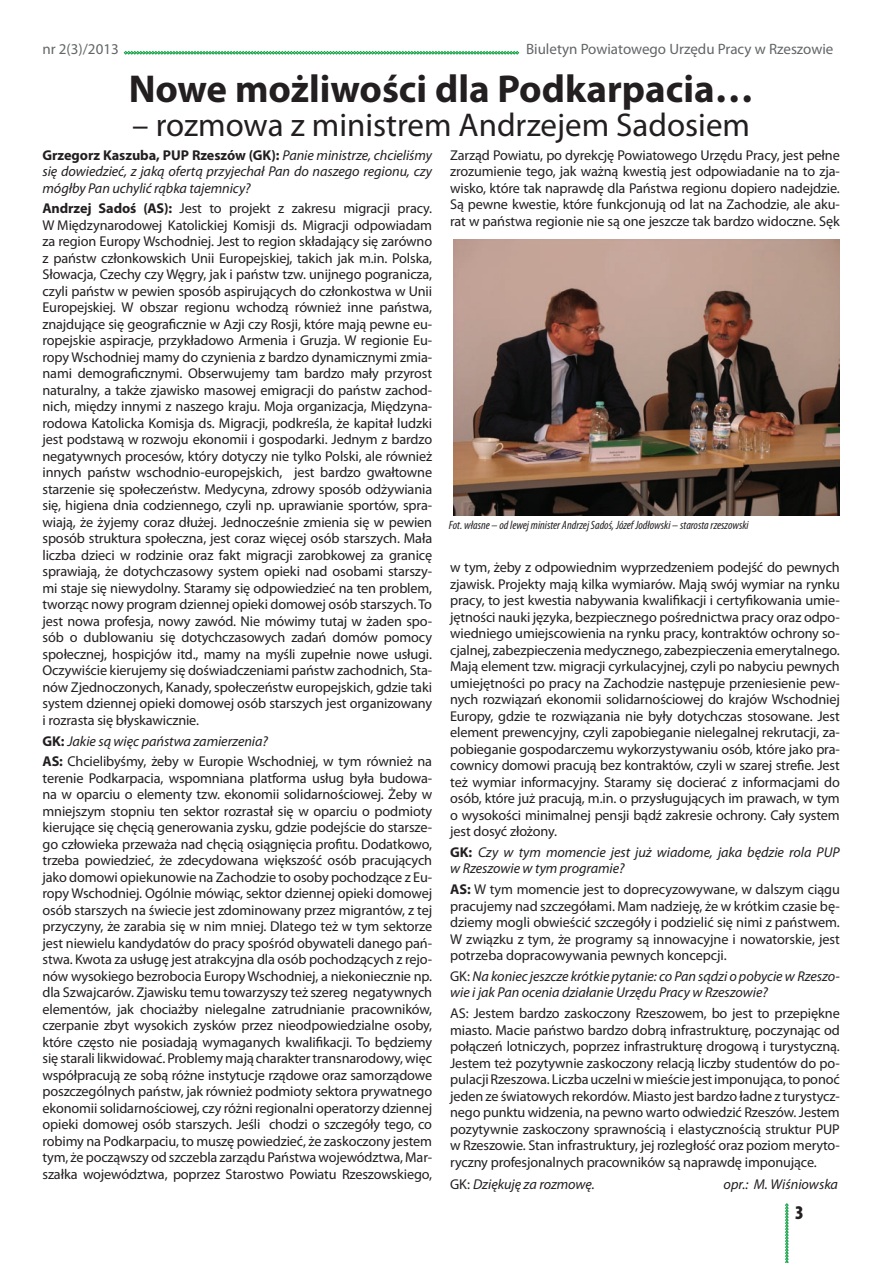
<style>
.page{position:relative;width:893px;height:1263px;background:#fff}
.page>*{position:absolute;margin:0;border:0;box-sizing:border-box;transform-origin:0 0}
.t1{font:700 39px "Myriad Pro";color:#231f20}
.t2{font:33px "Myriad Pro";color:#231f20}
.t3{font:15px "Myriad Pro";color:#636566}
.t4{font:14.25px/16.5px "Myriad Pro";letter-spacing:-.01em;color:#231f20;text-align:justify}
.t5{font:italic 14.25px/16.5px "Myriad Pro";letter-spacing:-.005em;color:#231f20}
.t6{font:italic condensed 12px "Myriad Pro";color:#231f20}
.s1{font-weight:700;font-style:normal}
.s2{font-weight:700}
.s3{font-style:italic}
.s4{font-style:normal}
</style>
<div class="page">
<svg style="left:124px;top:51px;width:395px;height:3px"></svg>
<svg style="left:785px;top:1203px;width:3px;height:60px"></svg>
<img style="left:453px;top:239px;width:387px;height:277px">
<p class="t3" style="left:43px;top:39px;width:78px">nr 2(3)/2013</p>
<p class="t3" style="left:526px;top:39px;width:309px">Biuletyn Powiatowego Urzędu Pracy w Rzeszowie</p>
<h1 class="t1" style="left:129px;top:63px;width:626px">Nowe możliwości dla Podkarpacia…</h1>
<h2 class="t2" style="left:132px;top:104px;width:619px">– rozmowa z ministrem Andrzejem Sadosiem</h2>
<p class="t5" style="left:43px;top:146px;width:391px;text-align:justify"><span class="s1">Grzegorz Kaszuba, PUP Rzeszów (GK):</span> Panie ministrze, chcieliśmy się dowiedzieć, z jaką ofertą przyjechał Pan do naszego regionu, czy mógłby Pan uchylić rąbka tajemnicy?</p>
<p class="t4" style="left:43px;top:200px;width:391px"><span class="s2">Andrzej Sadoś (AS):</span> Jest to projekt z zakresu migracji pracy.<br>W Międzynarodowej Katolickiej Komisji ds. Migracji odpowiadam za region Europy Wschodniej. Jest to region składający się zarówno z państw członkowskich Unii Europejskiej, takich jak m.in. Polska, Słowacja, Czechy czy Węgry, jak i państw tzw. unijnego pogranicza, czyli państw w pewien sposób aspirujących do członkostwa w Unii Europejskiej. W obszar regionu wchodzą również inne państwa, znajdujące się geograficznie w Azji czy Rosji, które mają pewne eu&shy;ropejskie aspiracje, przykładowo Armenia i Gruzja. W regionie Eu&shy;ropy Wschodniej mamy do czynienia z bardzo dynamicznymi zmia&shy;nami demograficznymi. Obserwujemy tam bardzo mały przyrost naturalny, a także zjawisko masowej emigracji do państw zachod&shy;nich, między innymi z naszego kraju. Moja organizacja, Międzyna&shy;rodowa Katolicka Komisja ds. Migracji, podkreśla, że kapitał ludzki jest podstawą w rozwoju ekonomii i gospodarki. Jednym z bardzo negatywnych procesów, który dotyczy nie tylko Polski, ale również innych państw wschodnio-europejskich, jest bardzo gwałtowne starzenie się społeczeństw. Medycyna, zdrowy sposób odżywiania się, higiena dnia codziennego, czyli np. uprawianie sportów, spra&shy;wiają, że żyjemy coraz dłużej. Jednocześnie zmienia się w pewien sposób struktura społeczna, jest coraz więcej osób starszych. Mała liczba dzieci w rodzinie oraz fakt migracji zarobkowej za granicę sprawiają, że dotychczasowy system opieki nad osobami starszy&shy;mi staje się niewydolny. Staramy się odpowiedzieć na ten problem, tworząc nowy program dziennej opieki domowej osób starszych. To jest nowa profesja, nowy zawód. Nie mówimy tutaj w żaden spo&shy;sób o dublowaniu się dotychczasowych zadań domów pomocy społecznej, hospicjów itd., mamy na myśli zupełnie nowe usługi.<br>Oczywiście kierujemy się doświadczeniami państw zachodnich, Sta&shy;nów Zjednoczonych, Kanady, społeczeństw europejskich, gdzie taki system dziennej opieki domowej osób starszych jest organizowany i rozrasta się błyskawicznie.</p>
<p class="t4" style="left:43px;top:730px;width:391px;line-height:20.7px"><span class="s2">GK:</span> <span class="s3">Jakie są więc państwa zamierzenia?<br></span><span class="s2">AS:</span> Chcielibyśmy, żeby w Europie Wschodniej, w tym również na</p>
<p class="t4" style="left:43px;top:770px;width:391px">terenie Podkarpacia, wspomniana platforma usług była budowa&shy;na w oparciu o elementy tzw. ekonomii solidarnościowej. Żeby w mniejszym stopniu ten sektor rozrastał się w oparciu o podmioty kierujące się chęcią generowania zysku, gdzie podejście do starsze&shy;go człowieka przeważa nad chęcią osiągnięcia profitu. Dodatkowo, trzeba powiedzieć, że zdecydowana większość osób pracujących jako domowi opiekunowie na Zachodzie to osoby pochodzące z Eu&shy;ropy Wschodniej. Ogólnie mówiąc, sektor dziennej opieki domowej osób starszych na świecie jest zdominowany przez migrantów, z tej przyczyny, że zarabia się w nim mniej. Dlatego też w tym sektorze jest niewielu kandydatów do pracy spośród obywateli danego pań&shy;stwa. Kwota za usługę jest atrakcyjna dla osób pochodzących z rejo&shy;nów wysokiego bezrobocia Europy Wschodniej, a niekoniecznie np. dla Szwajcarów. Zjawisku temu towarzyszy też szereg negatywnych elementów, jak chociażby nielegalne zatrudnianie pracowników, czerpanie zbyt wysokich zysków przez nieodpowiedzialne osoby, które często nie posiadają wymaganych kwalifikacji. To będziemy się starali likwidować. Problemy mają charakter transnarodowy, więc współpracują ze sobą różne instytucje rządowe oraz samorządowe poszczególnych państw, jak również podmioty sektora prywatnego ekonomii solidarnościowej, czy różni regionalni operatorzy dziennej opieki domowej osób starszych. Jeśli chodzi o szczegóły tego, co robimy na Podkarpaciu, to muszę powiedzieć, że zaskoczony jestem tym, że począwszy od szczebla zarządu Państwa województwa, Mar&shy;szałka województwa, poprzez Starostwo Powiatu Rzeszowskiego,</p>
<p class="t4" style="left:450px;top:146px;width:391px">Zarząd Powiatu, po dyrekcję Powiatowego Urzędu Pracy, jest pełne zrozumienie tego, jak ważną kwestią jest odpowiadanie na to zja&shy;wisko, które tak naprawdę dla Państwa regionu dopiero nadejdzie.<br>Są pewne kwestie, które funkcjonują od lat na Zachodzie, ale aku&shy;rat w państwa regionie nie są one jeszcze tak bardzo widoczne. Sęk</p>
<p class="t6" style="left:449px;top:518px;width:301px">Fot. własne – od lewej minister Andrzej Sadoś, Józef Jodłowski – starosta rzeszowski</p>
<p class="t4" style="left:450px;top:559px;width:391px">w tym, żeby z odpowiednim wyprzedzeniem podejść do pewnych zjawisk. Projekty mają kilka wymiarów. Mają swój wymiar na rynku pracy, to jest kwestia nabywania kwalifikacji i certyfikowania umie&shy;jętności nauki języka, bezpiecznego pośrednictwa pracy oraz odpo&shy;wiedniego umiejscowienia na rynku pracy, kontraktów ochrony so&shy;cjalnej, zabezpieczenia medycznego, zabezpieczenia emerytalnego.<br>Mają element tzw. migracji cyrkulacyjnej, czyli po nabyciu pewnych umiejętności po pracy na Zachodzie następuje przeniesienie pew&shy;nych rozwiązań ekonomii solidarnościowej do krajów Wschodniej Europy, gdzie te rozwiązania nie były dotychczas stosowane. Jest element prewencyjny, czyli zapobieganie nielegalnej rekrutacji, za&shy;pobieganie gospodarczemu wykorzystywaniu osób, które jako pra&shy;cownicy domowi pracują bez kontraktów, czyli w szarej strefie. Jest też wymiar informacyjny. Staramy się docierać z informacjami do osób, które już pracują, m.in. o przysługujących im prawach, w tym o wysokości minimalnej pensji bądź zakresie ochrony. Cały system jest dosyć złożony.</p>
<p class="t5" style="left:450px;top:843px;width:391px"><span class="s1">GK:</span> Czy w tym momencie jest już wiadome, jaka będzie rola PUP w Rzeszowie w tym programie?</p>
<p class="t4" style="left:450px;top:881px;width:391px"><span class="s2">AS:</span> W tym momencie jest to doprecyzowywane, w dalszym ciągu pracujemy nad szczegółami. Mam nadzieję, że w krótkim czasie bę&shy;dziemy mogli obwieścić szczegóły i podzielić się nimi z państwem.<br>W związku z tym, że programy są innowacyjne i nowatorskie, jest potrzeba dopracowywania pewnych koncepcji.</p>
<p class="t5" style="left:450px;top:968px;width:391px"><span class="s4">GK:</span> Na koniec jeszcze krótkie pytanie: co Pan sądzi o pobycie w Rzeszo&shy;wie i jak Pan ocenia działanie Urzędu Pracy w Rzeszowie?</p>
<p class="t4" style="left:450px;top:1005px;width:391px">AS: Jestem bardzo zaskoczony Rzeszowem, bo jest to przepiękne miasto. Macie państwo bardzo dobrą infrastrukturę, poczynając od połączeń lotniczych, poprzez infrastrukturę drogową i turystyczną.<br>Jestem też pozytywnie zaskoczony relacją liczby studentów do po&shy;pulacji Rzeszowa. Liczba uczelni w mieście jest imponująca, to ponoć jeden ze światowych rekordów. Miasto jest bardzo ładne z turystycz&shy;nego punktu widzenia, na pewno warto odwiedzić Rzeszów. Jestem pozytywnie zaskoczony sprawnością i elastycznością struktur PUP w Rzeszowie. Stan infrastruktury, jej rozległość oraz poziom meryto&shy;ryczny profesjonalnych pracowników są naprawdę imponujące.</p>
<p class="t5" style="left:450px;top:1176px;width:146px"><span class="s4">GK:</span> Dziękuję za rozmowę.</p>
<p class="t5" style="left:724px;top:1176px;width:116px">opr.: M. Wiśniowska</p>
</div>
